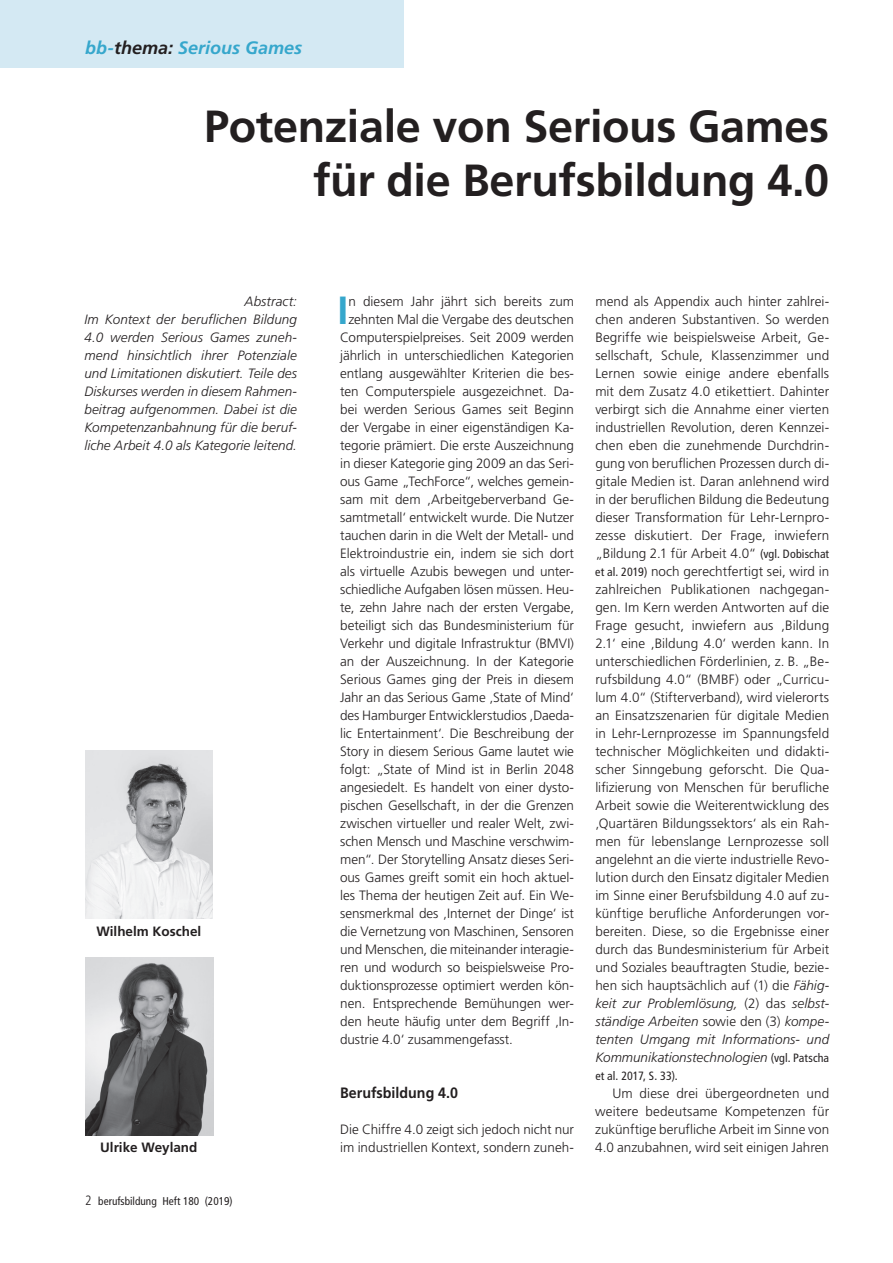
<style>
.page{position:relative;width:893px;height:1263px;background:#fff}
.page>*{position:absolute;margin:0;border:0;box-sizing:border-box;transform-origin:0 0}
.t1{font:700 45px/54px "Frutiger LT";letter-spacing:-.01em;color:#231f20;text-align:right}
.t2{font:700 39.3px "Frutiger LT";color:#36a7cc}
.t3{font:italic 700 18px "Frutiger LT";color:#36a7cc}
.t4{font:700 15px "Frutiger LT";color:#231f20;scale:.95 1}
.t5{font:300 13.5px/18px "Frutiger LT";letter-spacing:-.005em;color:#231f20;text-align:justify}
.t6{font:italic 300 13.5px/18px "Frutiger LT";color:#231f20;text-align:justify}
.t7{font:700 13.5px "Frutiger LT";color:#231f20}
.t8{font:condensed 12px "Frutiger LT";letter-spacing:.005em;color:#231f20}
.t9{font:condensed 11.25px "Frutiger LT";color:#231f20}
.s1{color:#231f20}
.s2{font-weight:400;font-stretch:condensed;font-size:12px}
.s3{font-style:italic}
.s4{font-weight:300;font-size:13.5px}
</style>
<div class="page">
<div style="left:0;top:0;width:404px;height:68px;background:#d4e9f3"></div>
<img style="left:85px;top:751px;width:128px;height:167px">
<img style="left:85px;top:957px;width:128px;height:178px">
<h3 class="t3" style="left:85px;top:37px;width:219px">bb-<span class="s1">thema:</span> Serious Games</h3>
<h1 class="t1" style="left:204px;top:99px;width:627px">Potenziale von Serious Games für die Berufsbildung 4.0</h1>
<p class="t5" style="left:595px;top:293px;width:235px">mend als Appendix auch hinter zahlrei&shy;chen anderen Substantiven. So werden Begriffe wie beispielsweise Arbeit, Ge&shy;sellschaft, Schule, Klassenzimmer und Lernen sowie einige andere ebenfalls mit dem Zusatz 4.0 etikettiert. Dahinter verbirgt sich die Annahme einer vierten industriellen Revolution, deren Kennzei&shy;chen eben die zunehmende Durchdrin&shy;gung von beruflichen Prozessen durch di&shy;gitale Medien ist. Daran anlehnend wird in der beruflichen Bildung die Bedeutung dieser Transformation für Lehr-Lernpro&shy;zesse diskutiert. Der Frage, inwiefern „Bildung 2.1 für Arbeit 4.0“ <span class="s2">(vgl. Dobischat et al. 2019)</span> noch gerechtfertigt sei, wird in zahlreichen Publikationen nachgegan&shy;gen. Im Kern werden Antworten auf die Frage gesucht, inwiefern aus ‚Bildung 2.1‘ eine ‚Bildung 4.0‘ werden kann. In unterschiedlichen Förderlinien, z. B. „Be&shy;rufsbildung 4.0“ (BMBF) oder „Curricu&shy;lum 4.0“ (Stifterverband), wird vielerorts an Einsatzszenarien für digitale Medien in Lehr-Lernprozesse im Spannungsfeld technischer Möglichkeiten und didakti&shy;scher Sinngebung geforscht. Die Qua&shy;lifizierung von Menschen für berufliche Arbeit sowie die Weiterentwicklung des ‚Quartären Bildungssektors‘ als ein Rah&shy;men für lebenslange Lernprozesse soll angelehnt an die vierte industrielle Revo&shy;lution durch den Einsatz digitaler Medien im Sinne einer Berufsbildung 4.0 auf zu&shy;künftige berufliche Anforderungen vor&shy;bereiten. Diese, so die Ergebnisse einer durch das Bundesministerium für Arbeit und Soziales beauftragten Studie, bezie&shy;hen sich hauptsächlich auf (1) die <span class="s3">Fähig&shy;keit zur Problemlösung,</span> (2) das <span class="s3">selbst&shy;ständige Arbeiten</span> sowie den (3) <span class="s3">kompe&shy;tenten Umgang mit Informations- und Kommunikationstechnologien</span> <span class="s2">(vgl. Patscha</span></p>
<p class="t8" style="left:595px;top:1069px;width:84px">et al. 2017, S. 33).</p>
<p class="t5" style="left:595px;top:1085px;width:235px;text-indent:17px">Um diese drei übergeordneten und weitere bedeutsame Kompetenzen für zukünftige berufliche Arbeit im Sinne von</p>
<p class="t6" style="left:84px;top:292px;width:214px;text-indent:160px">Abstract:<br>Im Kontext der beruflichen Bildung 4.0 werden Serious Games zuneh&shy;mend hinsichtlich ihrer Potenziale und Limitationen diskutiert. Teile des Diskurses werden in diesem Rahmen&shy;beitrag aufgenommen. Dabei ist die Kompetenzanbahnung für die beruf&shy;liche Arbeit 4.0 als Kategorie leitend.</p>
<h2 class="t2" style="left:337px;top:287px;width:12px">I</h2>
<p class="t5" style="left:348px;top:293px;width:227px">n diesem Jahr jährt sich bereits zum</p>
<p class="t5" style="left:348px;top:311px;width:227px">zehnten Mal die Vergabe des deutschen</p>
<p class="t5" style="left:340px;top:329px;width:235px">Computerspielpreises. Seit 2009 werden</p>
<p class="t5" style="left:340px;top:347px;width:235px">jährlich in unterschiedlichen Kategorien</p>
<p class="t5" style="left:340px;top:365px;width:235px">entlang ausgewählter Kriterien die bes-</p>
<p class="t5" style="left:340px;top:383px;width:235px">ten Computerspiele ausgezeichnet. Da-</p>
<p class="t5" style="left:340px;top:401px;width:235px">bei werden Serious Games seit Beginn</p>
<p class="t5" style="left:340px;top:419px;width:235px">der Vergabe in einer eigenständigen Ka-</p>
<p class="t5" style="left:340px;top:437px;width:235px">tegorie prämiert. Die erste Auszeichnung</p>
<p class="t5" style="left:340px;top:454px;width:235px">in dieser Kategorie ging 2009 an das Seri-</p>
<p class="t5" style="left:340px;top:472px;width:235px">ous Game „TechForce“, welches gemein-</p>
<p class="t5" style="left:340px;top:490px;width:235px">sam mit dem ‚Arbeitgeberverband Ge-</p>
<p class="t5" style="left:340px;top:508px;width:235px">samtmetall‘ entwickelt wurde. Die Nutzer</p>
<p class="t5" style="left:340px;top:526px;width:235px">tauchen darin in die Welt der Metall- und</p>
<p class="t5" style="left:340px;top:544px;width:235px">Elektroindustrie ein, indem sie sich dort</p>
<p class="t5" style="left:340px;top:562px;width:235px">als virtuelle Azubis bewegen und unter-</p>
<p class="t5" style="left:340px;top:580px;width:235px">schiedliche Aufgaben lösen müssen. Heu-</p>
<p class="t5" style="left:340px;top:598px;width:235px">te, zehn Jahre nach der ersten Vergabe,</p>
<p class="t5" style="left:340px;top:616px;width:235px">beteiligt sich das Bundesministerium für</p>
<p class="t5" style="left:340px;top:634px;width:235px">Verkehr und digitale Infrastruktur (BMVI)</p>
<p class="t5" style="left:340px;top:652px;width:235px">an der Auszeichnung. In der Kategorie</p>
<p class="t5" style="left:340px;top:670px;width:235px">Serious Games ging der Preis in diesem</p>
<p class="t5" style="left:340px;top:688px;width:235px">Jahr an das Serious Game ‚State of Mind‘</p>
<p class="t5" style="left:340px;top:706px;width:235px">des Hamburger Entwicklerstudios ‚Daeda-</p>
<p class="t5" style="left:340px;top:724px;width:235px">lic Entertainment‘. Die Beschreibung der</p>
<p class="t5" style="left:340px;top:742px;width:235px">Story in diesem Serious Game lautet wie</p>
<p class="t5" style="left:340px;top:760px;width:235px">folgt: „State of Mind ist in Berlin 2048</p>
<p class="t5" style="left:340px;top:778px;width:235px">angesiedelt. Es handelt von einer dysto-</p>
<p class="t5" style="left:340px;top:796px;width:235px">pischen Gesellschaft, in der die Grenzen</p>
<p class="t5" style="left:340px;top:814px;width:235px">zwischen virtueller und realer Welt, zwi-</p>
<p class="t5" style="left:340px;top:832px;width:235px">schen Mensch und Maschine verschwim-</p>
<p class="t5" style="left:340px;top:850px;width:235px">men“. Der Storytelling Ansatz dieses Seri-</p>
<p class="t5" style="left:340px;top:868px;width:235px">ous Games greift somit ein hoch aktuel-</p>
<p class="t5" style="left:340px;top:886px;width:235px">les Thema der heutigen Zeit auf. Ein We-</p>
<p class="t5" style="left:340px;top:904px;width:235px">sensmerkmal des ‚Internet der Dinge‘ ist</p>
<p class="t5" style="left:340px;top:922px;width:235px">die Vernetzung von Maschinen, Sensoren</p>
<p class="t5" style="left:340px;top:940px;width:235px">und Menschen, die miteinander interagie-</p>
<p class="t5" style="left:340px;top:958px;width:235px">ren und wodurch so beispielsweise Pro-</p>
<p class="t5" style="left:340px;top:976px;width:235px">duktionsprozesse optimiert werden kön-</p>
<p class="t5" style="left:340px;top:994px;width:235px">nen. Entsprechende Bemühungen wer-</p>
<p class="t5" style="left:340px;top:1012px;width:235px">den heute häufig unter dem Begriff ‚In-</p>
<p class="t5" style="left:340px;top:1030px;width:174px">dustrie 4.0‘ zusammengefasst.</p>
<p class="t4" style="left:340px;top:1084px;width:126px">Berufsbildung 4.0</p>
<p class="t5" style="left:340px;top:1121px;width:235px">Die Chiffre 4.0 zeigt sich jedoch nicht nur im industriellen Kontext, sondern zuneh-</p>
<p class="t7" style="left:96px;top:923px;width:106px">Wilhelm Koschel</p>
<p class="t7" style="left:100px;top:1139px;width:99px">Ulrike Weyland</p>
<p class="t5" style="left:595px;top:1139px;width:235px">4.0 anzubahnen, wird seit einigen Jahren</p>
<p class="t9" style="left:85px;top:1194px;width:149px"><span class="s4">2</span> berufsbildung Heft 180 (2019)</p>
</div>
